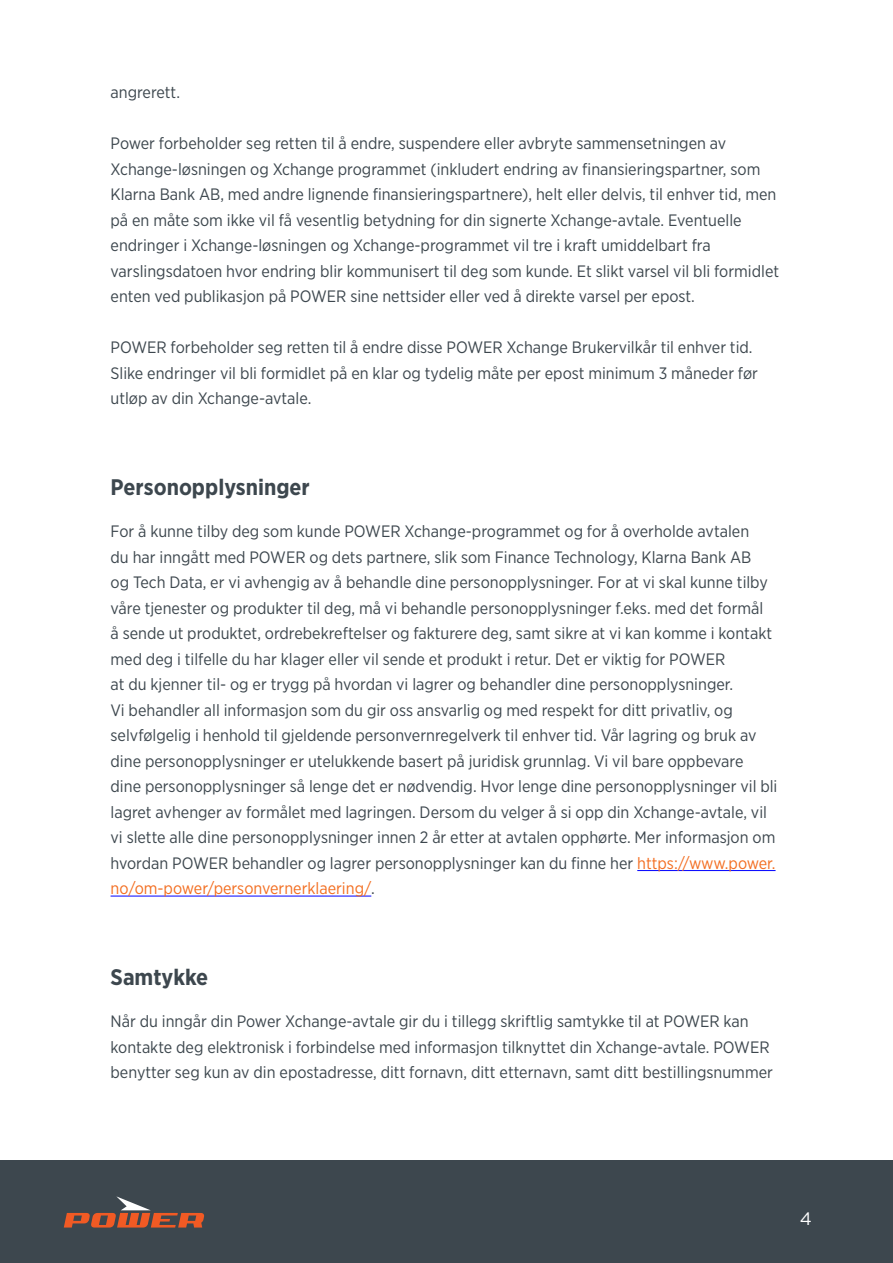
<style>
.page{position:relative;width:893px;height:1263px;background:#fff}
.page>*{position:absolute;margin:0;border:0;box-sizing:border-box;transform-origin:0 0}
.Subheading{font:700 22.5px "Gotham Narrow";color:#3d474e}
.t1{font:18px "Gotham";color:#fff}
.Book_Narrow{font:16.5px/25.5px "Gotham Narrow";color:#3d474e}
.s1{color:#f36e21}
</style>
<div class="page">
<div style="left:0;top:1161px;width:893px;height:102px;background:#3d474e"></div>
<svg style="left:64px;top:1196px;width:140px;height:31px"></svg>
<hr style="left:637px;top:870px;width:139px;height:1px;background:#00f">
<hr style="left:111px;top:896px;width:260px;height:1px;background:#00f">
<p class="Book_Narrow" style="left:111px;top:79px;width:71px">angrerett.</p>
<p class="Book_Narrow" style="left:111px;top:130px;width:670px">Power forbeholder seg retten til å endre, suspendere eller avbryte sammensetningen av Xchange-løsningen og Xchange programmet (inkludert endring av finansieringspartner, som Klarna Bank AB, med andre lignende finansieringspartnere), helt eller delvis, til enhver tid, men på en måte som ikke vil få vesentlig betydning for din signerte Xchange-avtale. Eventuelle endringer i Xchange-løsningen og Xchange-programmet vil tre i kraft umiddelbart fra varslingsdatoen hvor endring blir kommunisert til deg som kunde. Et slikt varsel vil bli formidlet enten ved publikasjon på POWER sine nettsider eller ved å direkte varsel per epost.</p>
<p class="Book_Narrow" style="left:111px;top:334px;width:649px">POWER forbeholder seg retten til å endre disse POWER Xchange Brukervilkår til enhver tid.<br>Slike endringer vil bli formidlet på en klar og tydelig måte per epost minimum 3 måneder før utløp av din Xchange-avtale.</p>
<p class="Subheading" style="left:111px;top:472px;width:201px">Personopplysninger</p>
<p class="Book_Narrow" style="left:111px;top:518px;width:668px">For å kunne tilby deg som kunde POWER Xchange-programmet og for å overholde avtalen<br>du har inngått med POWER og dets partnere, slik som Finance Technology, Klarna Bank AB<br>og Tech Data, er vi avhengig av å behandle dine personopplysninger. For at vi skal kunne tilby våre tjenester og produkter til deg, må vi behandle personopplysninger f.eks. med det formål<br>å sende ut produktet, ordrebekreftelser og fakturere deg, samt sikre at vi kan komme i kontakt med deg i tilfelle du har klager eller vil sende et produkt i retur. Det er viktig for POWER<br>at du kjenner til- og er trygg på hvordan vi lagrer og behandler dine personopplysninger.<br>Vi behandler all informasjon som du gir oss ansvarlig og med respekt for ditt privatliv, og selvfølgelig i henhold til gjeldende personvernregelverk til enhver tid. Vår lagring og bruk av dine personopplysninger er utelukkende basert på juridisk grunnlag. Vi vil bare oppbevare dine personopplysninger så lenge det er nødvendig. Hvor lenge dine personopplysninger vil bli lagret avhenger av formålet med lagringen. Dersom du velger å si opp din Xchange-avtale, vil vi slette alle dine personopplysninger innen 2 år etter at avtalen opphørte. Mer informasjon om hvordan POWER behandler og lagrer personopplysninger kan du finne her <span class="s1">https://www.power. no/om-power/personvernerklaering/</span>.</p>
<p class="Subheading" style="left:111px;top:962px;width:99px">Samtykke</p>
<p class="Book_Narrow" style="left:111px;top:1008px;width:664px">Når du inngår din Power Xchange-avtale gir du i tillegg skriftlig samtykke til at POWER kan kontakte deg elektronisk i forbindelse med informasjon tilknyttet din Xchange-avtale. POWER benytter seg kun av din epostadresse, ditt fornavn, ditt etternavn, samt ditt bestillingsnummer</p>
<p class="t1" style="left:800px;top:1207px;width:14px">4</p>
</div>
